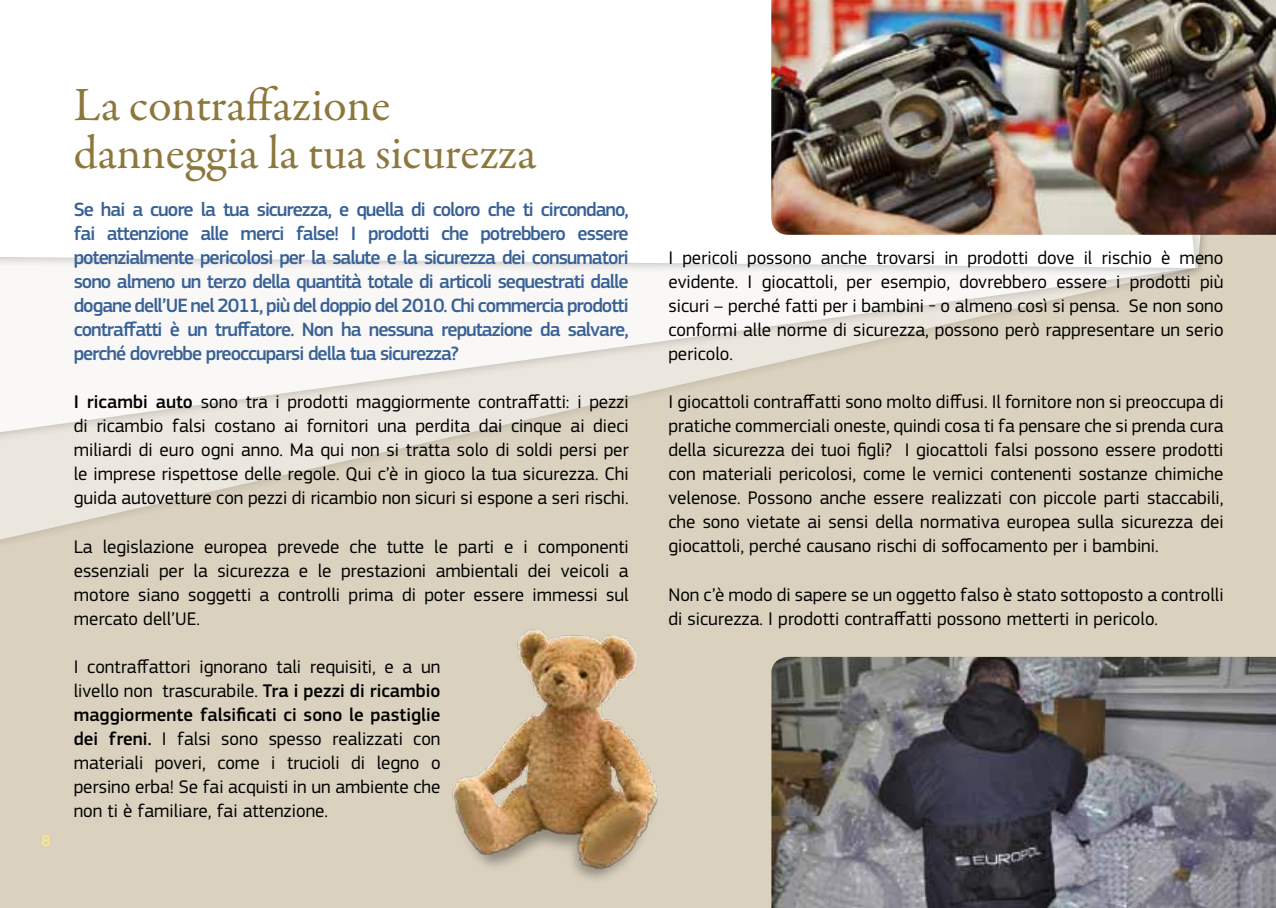
<style>
.page{position:relative;width:1276px;height:908px;background:#fff}
.page>*{position:absolute;margin:0;border:0;box-sizing:border-box;transform-origin:0 0}
.t1{font:48px/48px "Garamond Premr Pro";color:#8c773c}
.t2{font:500 20px/24px "EC Square Sans Pro";letter-spacing:-.05em;color:#386196;text-align:justify}
.t3{font:19px/24px "EC Square Sans Pro";color:#000;text-align:justify}
.t4{font:500 16px "EC Square Sans Pro";color:#ffe584}
.s1{font-weight:500}
</style>
<div class="page">
<div style="left:0;top:0;width:1276px;height:907px;background:#dad1be"></div>
<svg style="left:0;top:453px;width:391px;height:90px"></svg>
<div style="left:0;top:0;width:1232px;height:453px;background:#000;opacity:.3"></div>
<svg style="left:0;top:235px;width:1222px;height:208px"></svg>
<div style="left:0;top:0;width:1205px;height:279px;background:#000;opacity:.3"></div>
<div style="left:0;top:0;width:1195px;height:268px;background:#fff"></div>
<img style="left:452px;top:629px;width:206px;height:251px">
<img style="left:771px;top:656px;width:505px;height:251px">
<img style="left:771px;top:0;width:505px;height:235px">
<p class="t4" style="left:42px;top:831px;width:11px">8</p>
<h1 class="t1" style="left:74px;top:82px;width:464px">La contraffazione danneggia la tua sicurezza</h1>
<p class="t2" style="left:74px;top:198px;width:556px">Se hai a cuore la tua sicurezza, e quella di coloro che ti circondano, fai attenzione alle merci false! I prodotti che potrebbero essere potenzialmente pericolosi per la salute e la sicurezza dei consumatori sono almeno un terzo della quantità totale di articoli sequestrati dalle dogane dell’UE nel 2011, più del doppio del 2010. Chi commercia prodotti contraffatti è un truffatore. Non ha nessuna reputazione da salvare, perché dovrebbe preoccuparsi della tua sicurezza?</p>
<p class="t3" style="left:74px;top:390px;width:556px"><span class="s1">I ricambi auto</span> sono tra i prodotti maggiormente contraffatti: i pezzi di ricambio falsi costano ai fornitori una perdita dai cinque ai dieci miliardi di euro ogni anno. Ma qui non si tratta solo di soldi persi per le imprese rispettose delle regole. Qui c’è in gioco la tua sicurezza. Chi guida autovetture con pezzi di ricambio non sicuri si espone a seri rischi.</p>
<p class="t3" style="left:74px;top:534px;width:556px">La legislazione europea prevede che tutte le parti e i componenti essenziali per la sicurezza e le prestazioni ambientali dei veicoli a motore siano soggetti a controlli prima di poter essere immessi sul mercato dell’UE.</p>
<p class="t3" style="left:74px;top:654px;width:368px">I contraffattori ignorano tali requisiti, e a un livello non trascurabile. <span class="s1">Tra i pezzi di ricambio maggiormente falsificati ci sono le pastiglie dei freni.</span> I falsi sono spesso realizzati con materiali poveri, come i trucioli di legno o persino erba! Se fai acquisti in un ambiente che non ti è familiare, fai attenzione.</p>
<p class="t3" style="left:668px;top:246px;width:556px">I pericoli possono anche trovarsi in prodotti dove il rischio è meno evidente. I giocattoli, per esempio, dovrebbero essere i prodotti più sicuri – perché fatti per i bambini - o almeno così si pensa. Se non sono conformi alle norme di sicurezza, possono però rappresentare un serio pericolo.</p>
<p class="t3" style="left:668px;top:390px;width:556px">I giocattoli contraffatti sono molto diffusi. Il fornitore non si preoccupa di pratiche commerciali oneste, quindi cosa ti fa pensare che si prenda cura della sicurezza dei tuoi figli? I giocattoli falsi possono essere prodotti con materiali pericolosi, come le vernici contenenti sostanze chimiche velenose. Possono anche essere realizzati con piccole parti staccabili, che sono vietate ai sensi della normativa europea sulla sicurezza dei giocattoli, perché causano rischi di soffocamento per i bambini.</p>
<p class="t3" style="left:668px;top:582px;width:556px">Non c’è modo di sapere se un oggetto falso è stato sottoposto a controlli di sicurezza. I prodotti contraffatti possono metterti in pericolo.</p>
</div>
